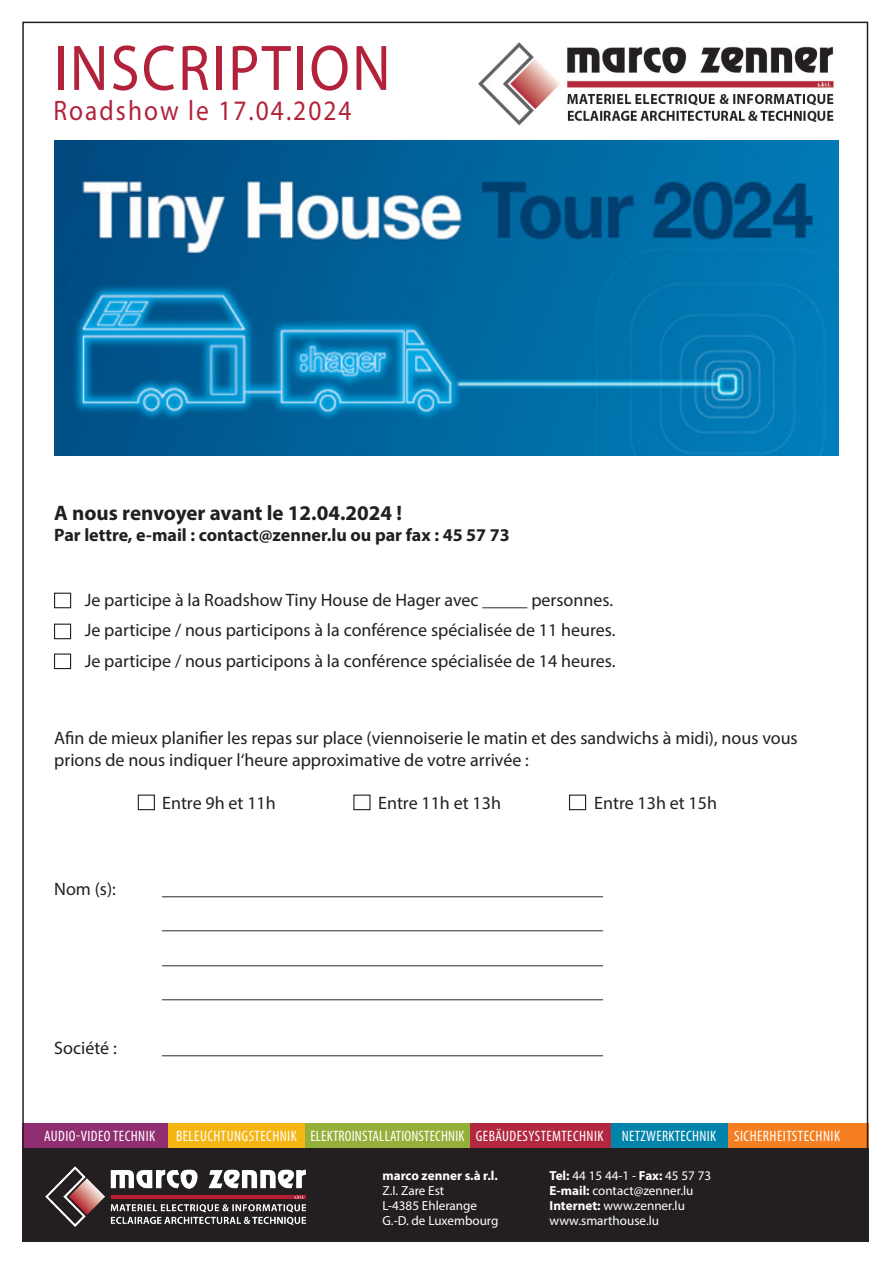
<style>
.page{position:relative;width:893px;height:1263px;background:#fff}
.page>*{position:absolute;margin:0;border:0;box-sizing:border-box;transform-origin:0 0}
.t1{font:64.95px "Myriad Pro";letter-spacing:.04em;color:#b2223b;scale:.9 1}
.t2{font:28.2px "Myriad Pro";letter-spacing:.08em;color:#b2223b;scale:.9 1}
.t3{font:700 21px "Myriad Pro";color:#231f20}
.t4{font:18px/21.6px "Myriad Pro";color:#231f20}
.t5{font:700 18px "Myriad Pro";color:#231f20}
.t6{font:condensed 15.15px "Myriad Pro";letter-spacing:.03em;color:#fff}
.t7{font:13.2px "Myriad Pro";color:#fff}
.t8{font:700 13.2px "Myriad Pro";color:#fff}
.s1{font-weight:700}
</style>
<div class="page">
<img style="left:478px;top:43px;width:356px;height:83px">
<div style="left:22px;top:1146px;width:846px;height:96px;background:#231f20"></div>
<img style="left:46px;top:1167px;width:259px;height:59px">
<div style="left:22px;top:1124px;width:146px;height:24px;background:#912e71"></div>
<div style="left:168px;top:1124px;width:138px;height:24px;background:#f5b513"></div>
<div style="left:306px;top:1124px;width:168px;height:24px;background:#95b03a"></div>
<div style="left:470px;top:1124px;width:141px;height:24px;background:#b3283f"></div>
<div style="left:611px;top:1124px;width:117px;height:24px;background:#0084ab"></div>
<div style="left:728px;top:1124px;width:140px;height:24px;background:#f57f21"></div>
<img style="left:55px;top:140px;width:784px;height:315px">
<div style="left:54px;top:593px;width:17px;height:15px;border:1px solid #231f20"></div>
<div style="left:54px;top:624px;width:17px;height:15px;border:1px solid #231f20"></div>
<div style="left:54px;top:653px;width:17px;height:16px;border:1px solid #231f20"></div>
<div style="left:138px;top:794px;width:17px;height:16px;border:1px solid #231f20"></div>
<div style="left:569px;top:794px;width:17px;height:16px;border:1px solid #231f20"></div>
<p class="t1" style="left:54px;top:28px;width:376px">INSCRIPTION</p>
<p class="t2" style="left:54px;top:94px;width:333px">Roadshow le 17.04.2024</p>
<p class="t3" style="left:54px;top:499px;width:349px">A nous renvoyer avant le 12.04.2024 !</p>
<p class="t5" style="left:54px;top:524px;width:457px">Par lettre, e-mail : contact@zenner.lu ou par fax : 45 57 73</p>
<p class="t4" style="left:85px;top:589px;width:530px">Je participe à la Roadshow Tiny House de Hager avec _____ personnes.</p>
<p class="t4" style="left:85px;top:619px;width:532px">Je participe / nous participons à la conférence spécialisée de 11 heures.</p>
<p class="t4" style="left:85px;top:649px;width:532px">Je participe / nous participons à la conférence spécialisée de 14 heures.</p>
<p class="t4" style="left:54px;top:727px;width:745px">Afin de mieux planifier les repas sur place (viennoiserie le matin et des sandwichs à midi), nous vous prions de nous indiquer l‘heure approximative de votre arrivée :</p>
<p class="t4" style="left:162px;top:792px;width:115px">Entre 9h et 11h</p>
<p class="t4" style="left:378px;top:792px;width:124px">Entre 11h et 13h</p>
<p class="t4" style="left:594px;top:792px;width:124px">Entre 13h et 15h</p>
<p class="t4" style="left:54px;top:878px;width:63px">Nom (s):</p>
<p class="t4" style="left:54px;top:1037px;width:64px">Société :</p>
<p class="t4" style="left:162px;top:878px;width:442px">_________________________________________________</p>
<p class="t4" style="left:162px;top:912px;width:442px">_________________________________________________</p>
<p class="t4" style="left:162px;top:946px;width:442px">_________________________________________________</p>
<p class="t4" style="left:162px;top:981px;width:442px">_________________________________________________</p>
<p class="t4" style="left:162px;top:1037px;width:442px">_________________________________________________</p>
<p class="t6" style="left:44px;top:1127px;width:113px">AUDIO-VIDEO TECHNIK</p>
<p class="t6" style="left:176px;top:1127px;width:666px">BELEUCHTUNGSTECHNIK ELEKTROINSTALLATIONSTECHNIK GEBÄUDESYSTEMTECHNIK NETZWERKTECHNIK SICHERHEITSTECHNIK</p>
<p class="t8" style="left:382px;top:1166px;width:117px">marco zenner s.à r.l.</p>
<p class="t7" style="left:382px;top:1182px;width:63px">Z.I. Zare Est</p>
<p class="t7" style="left:382px;top:1197px;width:96px">L-4385 Ehlerange</p>
<p class="t7" style="left:382px;top:1213px;width:118px">G.-D. de Luxembourg</p>
<p class="t7" style="left:550px;top:1167px;width:163px"><span class="s1">Tel:</span> 44 15 44-1 - <span class="s1">Fax:</span> 45 57 73</p>
<p class="t7" style="left:550px;top:1182px;width:145px"><span class="s1">E-mail:</span> contact@zenner.lu</p>
<p class="t7" style="left:550px;top:1197px;width:137px"><span class="s1">Internet:</span> www.zenner.lu</p>
<p class="t7" style="left:550px;top:1213px;width:111px">www.smarthouse.lu</p>
</div>
